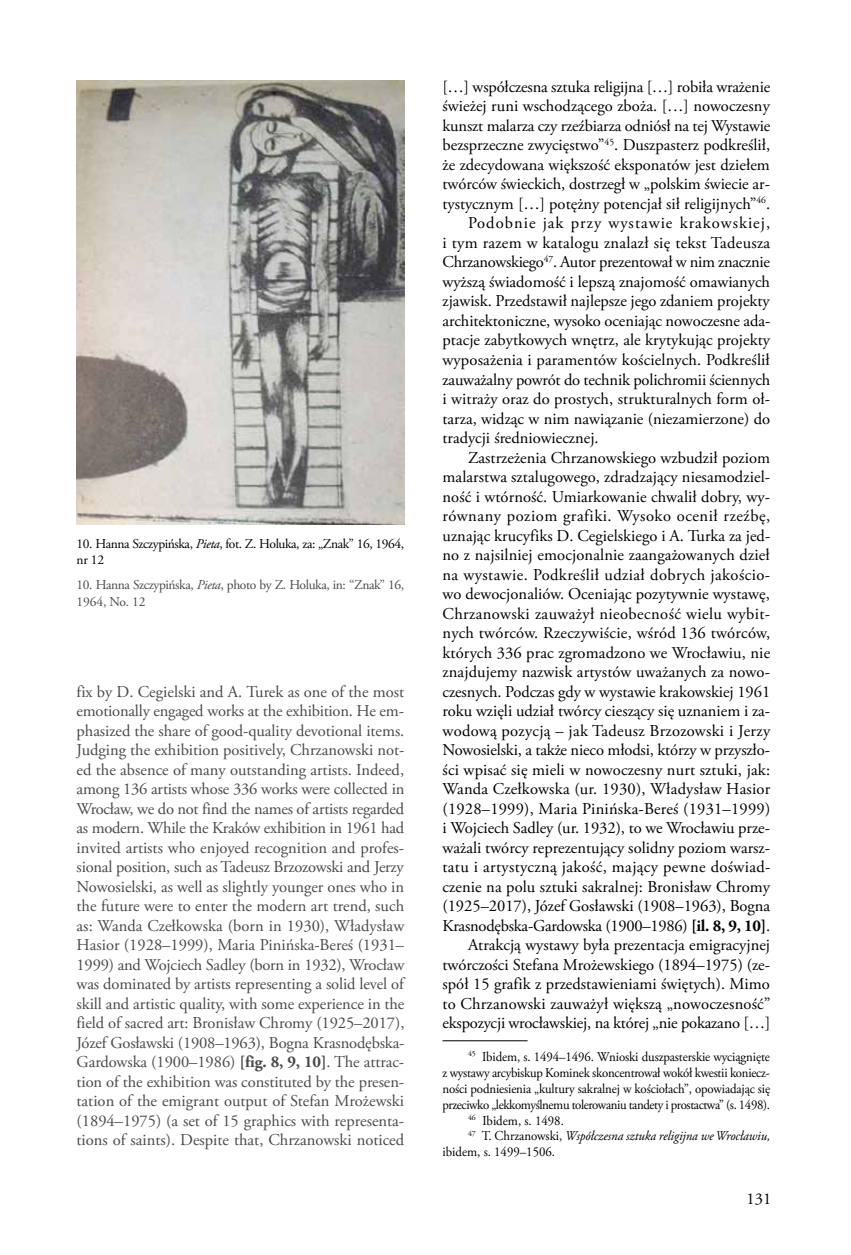
<style>
.page{position:relative;width:851px;height:1255px;background:#fff}
.page>*{position:absolute;margin:0;border:0;box-sizing:border-box;transform-origin:0 0}
.t1{font:16.5px "Adobe Garamond Pro";color:#000}
.t2{font:16.5px/19.5px "Adobe Garamond Pro";color:#4a4a49;text-align:justify}
.t3{font:16.5px "Adobe Garamond Pro";letter-spacing:.02em;color:#000}
.t4{font:16.5px "Adobe Garamond Pro";letter-spacing:.025em;color:#000}
.t5{font:16.5px "Adobe Garamond Pro";letter-spacing:-.02em;color:#000}
.t6{font:16.5px "Adobe Garamond Pro";letter-spacing:.035em;color:#000}
.t7{font:16.5px "Adobe Garamond Pro";letter-spacing:.06em;color:#000}
.t8{font:13.5px "Adobe Garamond Pro";letter-spacing:-.02em;color:#000;scale:.95 1}
.t9{font:13.5px/16.5px "Adobe Garamond Pro";letter-spacing:-.03em;color:#4a4a49}
.t10{font:13.5px/16.5px "Adobe Garamond Pro";letter-spacing:-.02em;color:#000}
.t11{font:italic 13.5px "Adobe Garamond Pro";color:#000;scale:.95 1}
.t12{font:13.5px "Adobe Garamond Pro";color:#000;scale:.95 1}
.s1{font-style:italic}
.s2{font-weight:700}
.s3{font-style:normal}
</style>
<div class="page">
<hr style="left:442px;top:1040px;width:85px;height:1px;background:#000">
<img style="left:77px;top:81px;width:327px;height:444px">
<p class="t10" style="left:77px;top:536px;width:329px">10. Hanna Szczypińska, <span class="s1">Pieta</span>, fot. Z. Holuka, za: „Znak” 16, 1964, nr 12</p>
<p class="t9" style="left:77px;top:577px;width:329px">10. Hanna Szczypińska, <span class="s1">Pieta</span>, photo by Z. Holuka, in: “Znak” 16,<br>1964, No. 12</p>
<p class="t2" style="left:77px;top:682px;width:329px">fix by D. Cegielski and A. Turek as one of the most emotionally engaged works at the exhibition. He em&shy;phasized the share of good-quality devotional items.<br>Judging the exhibition positively, Chrzanowski not&shy;ed the absence of many outstanding artists. Indeed, among 136 artists whose 336 works were collected in Wrocław, we do not find the names of artists regarded as modern. While the Kraków exhibition in 1961 had invited artists who enjoyed recognition and profes&shy;sional position, such as Tadeusz Brzozowski and Jerzy Nowosielski, as well as slightly younger ones who in the future were to enter the modern art trend, such as: Wanda Czełkowska (born in 1930), Władysław Hasior (1928–1999), Maria Pinińska-Bereś (1931– 1999) and Wojciech Sadley (born in 1932), Wrocław was dominated by artists representing a solid level of skill and artistic quality, with some experience in the field of sacred art: Bronisław Chromy (1925–2017), Józef Gosławski (1908–1963), Bogna Krasnodębska-Gardowska (1900–1986) <span class="s2">[fig. 8, 9, 10]</span>. The attrac&shy;tion of the exhibition was constituted by the presen&shy;tation of the emigrant output of Stefan Mrożewski (1894–1975) (a set of 15 graphics with representa&shy;tions of saints). Despite that, Chrzanowski noticed</p>
<p class="t1" style="left:442px;top:77px;width:329px">[…] współczesna sztuka religijna […] robiła wrażenie</p>
<p class="t1" style="left:442px;top:96px;width:329px">świeżej runi wschodzącego zboża. […] nowoczesny</p>
<p class="t1" style="left:442px;top:116px;width:329px">kunszt malarza czy rzeźbiarza odniósł na tej Wystawie</p>
<p class="t1" style="left:442px;top:135px;width:329px">bezsprzeczne zwycięstwo”<sup>45</sup>. Duszpasterz podkreślił,</p>
<p class="t1" style="left:442px;top:155px;width:329px">że zdecydowana większość eksponatów jest dziełem</p>
<p class="t1" style="left:442px;top:174px;width:329px">twórców świeckich, dostrzegł w „polskim świecie ar-</p>
<p class="t1" style="left:442px;top:194px;width:329px">tystycznym […] potężny potencjał sił religijnych”<sup>46</sup>.</p>
<p class="t7" style="left:468px;top:213px;width:303px">Podobnie jak przy wystawie krakowskiej,</p>
<p class="t3" style="left:442px;top:233px;width:329px">i tym razem w katalogu znalazł się tekst Tadeusza</p>
<p class="t5" style="left:442px;top:252px;width:329px">Chrzanowskiego<sup>47</sup>. Autor prezentował w nim znacznie</p>
<p class="t1" style="left:442px;top:272px;width:329px">wyższą świadomość i lepszą znajomość omawianych</p>
<p class="t1" style="left:442px;top:291px;width:329px">zjawisk. Przedstawił najlepsze jego zdaniem projekty</p>
<p class="t1" style="left:442px;top:311px;width:329px">architektoniczne, wysoko oceniając nowoczesne ada-</p>
<p class="t1" style="left:442px;top:330px;width:329px">ptacje zabytkowych wnętrz, ale krytykując projekty</p>
<p class="t1" style="left:442px;top:350px;width:329px">wyposażenia i paramentów kościelnych. Podkreślił</p>
<p class="t1" style="left:442px;top:369px;width:329px">zauważalny powrót do technik polichromii ściennych</p>
<p class="t1" style="left:442px;top:389px;width:329px">i witraży oraz do prostych, strukturalnych form oł-</p>
<p class="t1" style="left:442px;top:408px;width:329px">tarza, widząc w nim nawiązanie (niezamierzone) do</p>
<p class="t1" style="left:442px;top:428px;width:158px">tradycji średniowiecznej.</p>
<p class="t1" style="left:468px;top:447px;width:303px">Zastrzeżenia Chrzanowskiego wzbudził poziom</p>
<p class="t1" style="left:442px;top:467px;width:329px">malarstwa sztalugowego, zdradzający niesamodziel-</p>
<p class="t1" style="left:442px;top:486px;width:329px">ność i wtórność. Umiarkowanie chwalił dobry, wy-</p>
<p class="t6" style="left:442px;top:506px;width:329px">równany poziom grafiki. Wysoko ocenił rzeźbę,</p>
<p class="t1" style="left:442px;top:525px;width:329px">uznając krucyfiks D. Cegielskiego i A. Turka za jed-</p>
<p class="t1" style="left:442px;top:545px;width:329px">no z najsilniej emocjonalnie zaangażowanych dzieł</p>
<p class="t4" style="left:442px;top:564px;width:329px">na wystawie. Podkreślił udział dobrych jakościo-</p>
<p class="t1" style="left:442px;top:584px;width:329px">wo dewocjonaliów. Oceniając pozytywnie wystawę,</p>
<p class="t4" style="left:442px;top:603px;width:329px">Chrzanowski zauważył nieobecność wielu wybit-</p>
<p class="t1" style="left:442px;top:623px;width:329px">nych twórców. Rzeczywiście, wśród 136 twórców,</p>
<p class="t1" style="left:442px;top:642px;width:329px">których 336 prac zgromadzono we Wrocławiu, nie</p>
<p class="t1" style="left:442px;top:662px;width:329px">znajdujemy nazwisk artystów uważanych za nowo-</p>
<p class="t1" style="left:442px;top:681px;width:329px">czesnych. Podczas gdy w wystawie krakowskiej 1961</p>
<p class="t1" style="left:442px;top:701px;width:329px">roku wzięli udział twórcy cieszący się uznaniem i za-</p>
<p class="t3" style="left:442px;top:720px;width:329px">wodową pozycją – jak Tadeusz Brzozowski i Jerzy</p>
<p class="t1" style="left:442px;top:740px;width:329px">Nowosielski, a także nieco młodsi, którzy w przyszło-</p>
<p class="t1" style="left:442px;top:759px;width:329px">ści wpisać się mieli w nowoczesny nurt sztuki, jak:</p>
<p class="t1" style="left:442px;top:779px;width:329px">Wanda Czełkowska (ur. 1930), Władysław Hasior</p>
<p class="t1" style="left:442px;top:798px;width:329px">(1928–1999), Maria Pinińska-Bereś (1931–1999)</p>
<p class="t1" style="left:442px;top:818px;width:329px">i Wojciech Sadley (ur. 1932), to we Wrocławiu prze-</p>
<p class="t1" style="left:442px;top:837px;width:329px">ważali twórcy reprezentujący solidny poziom warsz-</p>
<p class="t3" style="left:442px;top:857px;width:329px">tatu i artystyczną jakość, mający pewne doświad-</p>
<p class="t1" style="left:442px;top:876px;width:329px">czenie na polu sztuki sakralnej: Bronisław Chromy</p>
<p class="t1" style="left:442px;top:896px;width:329px">(1925–2017), Józef Gosławski (1908–1963), Bogna</p>
<p class="t1" style="left:442px;top:915px;width:329px">Krasnodębska-Gardowska (1900–1986) <span class="s2">[il. 8, 9, 10]</span>.</p>
<p class="t1" style="left:468px;top:935px;width:303px">Atrakcją wystawy była prezentacja emigracyjnej</p>
<p class="t1" style="left:442px;top:954px;width:329px">twórczości Stefana Mrożewskiego (1894–1975) (ze-</p>
<p class="t1" style="left:442px;top:974px;width:329px">spół 15 grafik z przedstawieniami świętych). Mimo</p>
<p class="t1" style="left:442px;top:993px;width:329px">to Chrzanowski zauważył większą „nowoczesność”</p>
<p class="t1" style="left:442px;top:1013px;width:329px">ekspozycji wrocławskiej, na której „nie pokazano […]</p>
<p class="t8" style="left:468px;top:1048px;width:319px"><sup>45</sup> Ibidem, s. 1494–1496. Wnioski duszpasterskie wyciągnięte</p>
<p class="t8" style="left:442px;top:1064px;width:346px">z wystawy arcybiskup Kominek skoncentrował wokół kwestii koniecz-</p>
<p class="t8" style="left:442px;top:1080px;width:346px">ności podniesienia „kultury sakralnej w kościołach”, opowiadając się</p>
<p class="t8" style="left:442px;top:1096px;width:346px">przeciwko „lekkomyślnemu tolerowaniu tandety i prostactwa” (s. 1498).</p>
<p class="t12" style="left:468px;top:1112px;width:102px"><sup>46</sup> Ibidem, s. 1498.</p>
<p class="t11" style="left:468px;top:1127px;width:319px"><sup>47</sup> <span class="s3">T. Chrzanowski,</span> Współczesna sztuka religijna we Wrocławiu,</p>
<p class="t12" style="left:442px;top:1143px;width:120px">ibidem, s. 1499–1506.</p>
<p class="t1" style="left:746px;top:1188px;width:26px">131</p>
</div>
